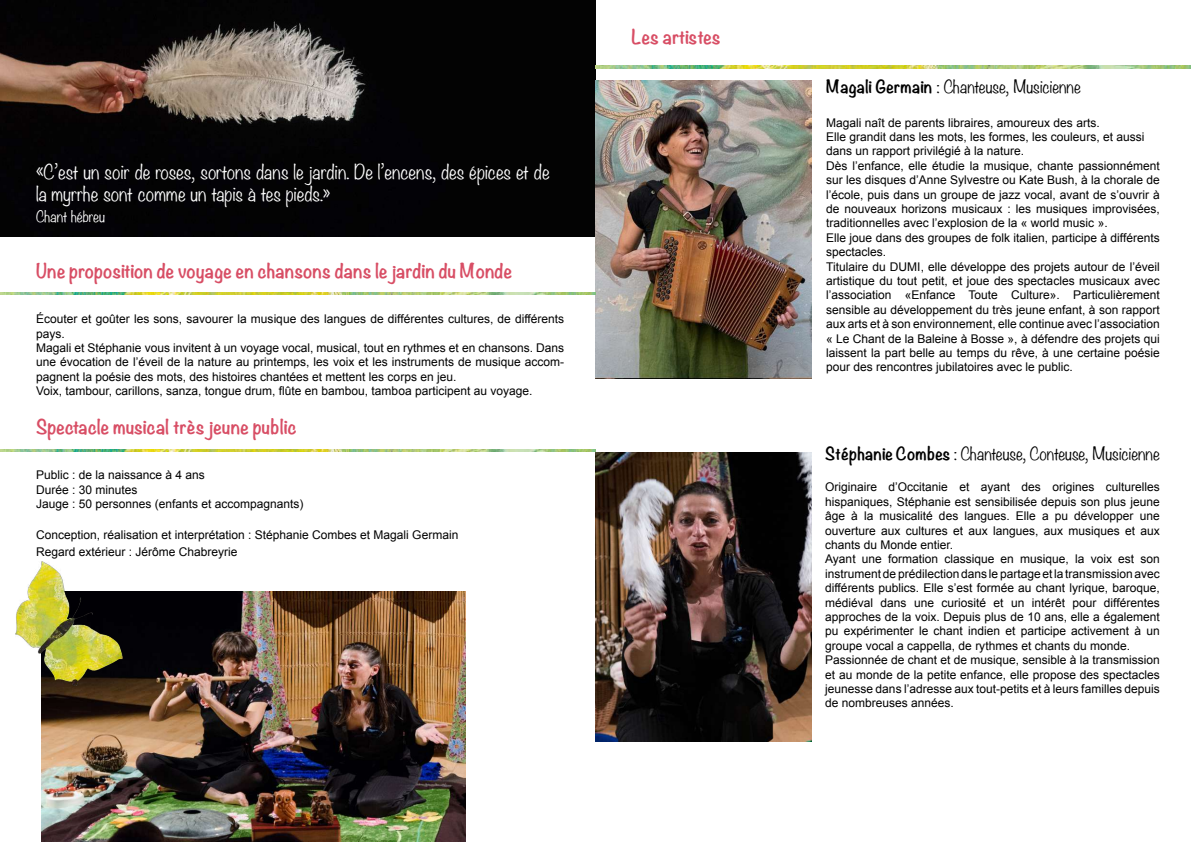
<style>
.page{position:relative;width:1191px;height:842px;background:#fff}
.page>*{position:absolute;margin:0;border:0;box-sizing:border-box;transform-origin:0 0}
.t1{font:300 18px/21.6px "Noteworthy";color:#fff}
.t2{font:700 18px "Noteworthy";color:#d84e65}
.t3{font:700 18px "Noteworthy";letter-spacing:-.02em;color:#d84e65}
.t4{font:300 16px "Noteworthy";color:#000}
.t5{font:300 14px "Noteworthy";color:#fff}
.t6{font:12px/14.4px "Arial";color:#000}
.s1{font-weight:700}
</style>
<div class="page">
<img style="left:42px;top:591px;width:424px;height:250px">
<img style="left:0;top:0;width:595px;height:236px">
<img style="left:595px;top:80px;width:217px;height:298px">
<img style="left:595px;top:453px;width:216px;height:289px">
<img style="left:0;top:292px;width:595px;height:2px">
<img style="left:0;top:449px;width:595px;height:2px">
<img style="left:595px;top:66px;width:596px;height:2px">
<img style="left:15px;top:561px;width:107px;height:125px">
<h1 class="t1" style="left:36px;top:161px;width:515px">«C’est un soir de roses, sortons dans le jardin. De l’encens, des épices et de la myrrhe sont comme un tapis à tes pieds.»</h1>
<p class="t5" style="left:36px;top:205px;width:70px">Chant hébreu</p>
<h1 class="t2" style="left:36px;top:254px;width:478px">Une proposition de voyage en chansons dans le jardin du Monde</h1>
<p class="t6" style="left:36px;top:312px;width:530px">Écouter et goûter les sons, savourer la musique des langues de différentes cultures, de différents pays.<br>Magali et Stéphanie vous invitent à un voyage vocal, musical, tout en rythmes et en chansons. Dans une évocation de l’éveil de la nature au printemps, les voix et les instruments de musique accom&shy;pagnent la poésie des mots, des histoires chantées et mettent les corps en jeu.<br>Voix, tambour, carillons, sanza, tongue drum, flûte en bambou, tamboa participent au voyage.</p>
<h1 class="t2" style="left:36px;top:410px;width:262px">Spectacle musical très jeune public</h1>
<p class="t6" style="left:36px;top:468px;width:269px">Public : de la naissance à 4 ans<br>Durée : 30 minutes<br>Jauge : 50 personnes (enfants et accompagnants)</p>
<p class="t6" style="left:36px;top:527px;width:424px;line-height:16.8px">Conception, réalisation et interprétation : Stéphanie Combes et Magali Germain<br>Regard extérieur : Jérôme Chabreyrie</p>
<h1 class="t3" style="left:631px;top:21px;width:91px">Les artistes</h1>
<h2 class="t4" style="left:826px;top:73px;width:256px"><span class="s1">Magali Germain</span> : Chanteuse, Musicienne</h2>
<p class="t6" style="left:826px;top:115px;width:335px">Magali naît de parents libraires, amoureux des arts.<br>Elle grandit dans les mots, les formes, les couleurs, et aussi dans un rapport privilégié à la nature.<br>Dès l’enfance, elle étudie la musique, chante passionnément sur les disques d’Anne Sylvestre ou Kate Bush, à la chorale de l’école, puis dans un groupe de jazz vocal, avant de s’ouvrir à de nouveaux horizons musicaux : les musiques improvisées, traditionnelles avec l’explosion de la « world music ».<br>Elle joue dans des groupes de folk italien, participe à différents spectacles.<br>Titulaire du DUMI, elle développe des projets autour de l’éveil artistique du tout petit, et joue des spectacles musicaux avec l’association «Enfance Toute Culture». Particulièrement sensible au développement du très jeune enfant, à son rapport aux arts et à son environnement, elle continue avec l’association « Le Chant de la Baleine à Bosse », à défendre des projets qui laissent la part belle au temps du rêve, à une certaine poésie pour des rencontres jubilatoires avec le public.</p>
<h2 class="t4" style="left:825px;top:440px;width:336px"><span class="s1">Stéphanie Combes</span> : Chanteuse, Conteuse, Musicienne</h2>
<p class="t6" style="left:825px;top:480px;width:336px">Originaire d’Occitanie et ayant des origines culturelles hispaniques, Stéphanie est sensibilisée depuis son plus jeune âge à la musicalité des langues. Elle a pu développer une ouverture aux cultures et aux langues, aux musiques et aux chants du Monde entier.<br>Ayant une formation classique en musique, la voix est son instrument de prédilection dans le partage et la transmission avec différents publics. Elle s’est formée au chant lyrique, baroque, médiéval dans une curiosité et un intérêt pour différentes approches de la voix. Depuis plus de 10 ans, elle a également pu expérimenter le chant indien et participe activement à un groupe vocal a cappella, de rythmes et chants du monde.<br>Passionnée de chant et de musique, sensible à la transmission et au monde de la petite enfance, elle propose des spectacles jeunesse dans l’adresse aux tout-petits et à leurs familles depuis de nombreuses années.</p>
</div>
